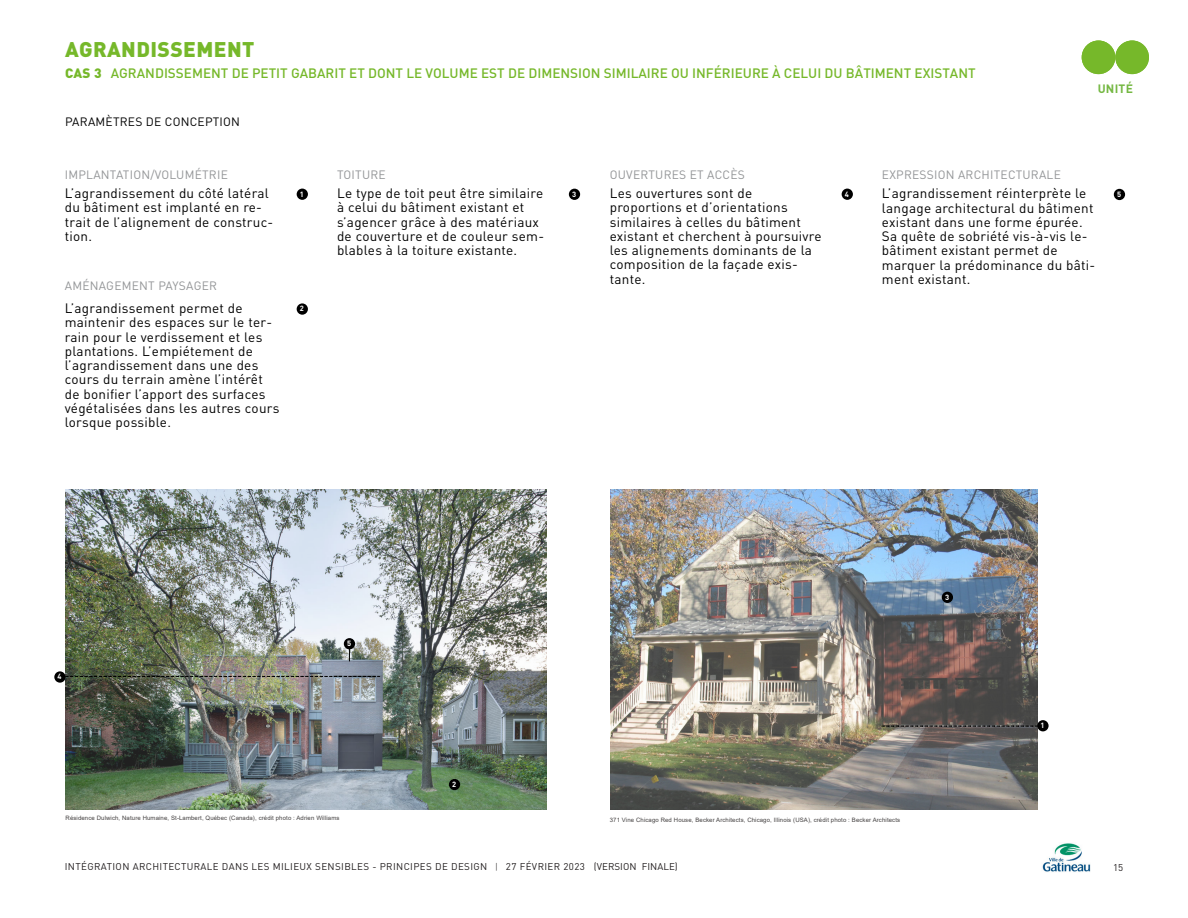
<style>
.page{position:relative;width:1188px;height:918px;background:#fff}
.page>*{position:absolute;margin:0;border:0;box-sizing:border-box;transform-origin:0 0}
.t1{font:900 21px "DINOT";letter-spacing:.02em;color:#76b82a}
.t2{font:13.5px/14.2px "DINOT";letter-spacing:.02em;color:#000}
.t3{font:500 13.5px "DINOT";color:#76b82a}
.t4{font:900 13.5px "DINOT";color:#76b82a}
.t5{font:12px "DINOT";letter-spacing:.02em;color:#939597}
.t6{font:12px "DINOT";letter-spacing:.02em;color:#000}
.t7{font:700 12px "DINOT";letter-spacing:.02em;color:#75b843}
.t8{font:9.75px "DINOT";letter-spacing:.04em;color:#231f20}
.t9{font:700 7.5px "DINOT";color:#fff}
.t10{font:6px "Arial";letter-spacing:.02em;color:#444141}
.s1{font-weight:300;font-size:9px}
</style>
<div class="page">
<img style="left:1042px;top:843px;width:49px;height:29px">
<div style="left:607px;top:483px;width:450px;height:329px;background:#fff;opacity:.24"></div>
<div style="left:65px;top:489px;width:502px;height:321px;background:#fff;opacity:.13"></div>
<div style="left:1082px;top:40px;width:33px;height:34px;background:#76b82a;border-radius:50%"></div>
<div style="left:1115px;top:40px;width:34px;height:34px;background:#76b82a;border-radius:50%"></div>
<div style="left:297px;top:189px;width:11px;height:11px;background:#000;border-radius:50%"></div>
<div style="left:1037px;top:720px;width:12px;height:11px;background:#000;border-radius:50%"></div>
<div style="left:297px;top:303px;width:11px;height:12px;background:#000;border-radius:50%"></div>
<div style="left:449px;top:779px;width:11px;height:11px;background:#000;border-radius:50%"></div>
<div style="left:842px;top:189px;width:11px;height:11px;background:#000;border-radius:50%"></div>
<div style="left:54px;top:671px;width:12px;height:12px;background:#000;border-radius:50%"></div>
<div style="left:569px;top:189px;width:11px;height:11px;background:#000;border-radius:50%"></div>
<div style="left:942px;top:592px;width:11px;height:11px;background:#000;border-radius:50%"></div>
<div style="left:1114px;top:189px;width:11px;height:11px;background:#000;border-radius:50%"></div>
<div style="left:344px;top:638px;width:11px;height:11px;background:#000;border-radius:50%"></div>
<svg style="left:349px;top:649px;width:1px;height:12px"></svg>
<svg style="left:882px;top:726px;width:156px;height:1px"></svg>
<svg style="left:66px;top:676px;width:314px;height:1px"></svg>
<h1 class="t1" style="left:65px;top:41px;width:191px">AGRANDISSEMENT</h1>
<p class="t3" style="left:111px;top:67px;width:866px">AGRANDISSEMENT DE PETIT GABARIT ET DONT LE VOLUME EST DE DIMENSION SIMILAIRE OU INFÉRIEURE À CELUI DU BÂTIMENT EXISTANT</p>
<p class="t4" style="left:65px;top:67px;width:38px">CAS 3</p>
<p class="t6" style="left:65px;top:117px;width:176px">PARAMÈTRES DE CONCEPTION</p>
<p class="t7" style="left:1098px;top:84px;width:37px">UNITÉ</p>
<p class="t5" style="left:65px;top:170px;width:165px">IMPLANTATION/VOLUMÉTRIE</p>
<p class="t5" style="left:337px;top:170px;width:50px">TOITURE</p>
<p class="t2" style="left:65px;top:187px;width:210px">L’agrandissement du côté latéral du bâtiment est implanté en re&shy;trait de l’alignement de construc&shy;tion.</p>
<p class="t9" style="left:300px;top:191px;width:6px">1</p>
<p class="t5" style="left:65px;top:281px;width:154px">AMÉNAGEMENT PAYSAGER</p>
<p class="t2" style="left:65px;top:302px;width:216px">L’agrandissement permet de maintenir des espaces sur le ter&shy;rain pour le verdissement et les plantations. L’empiétement de l’agrandissement dans une des cours du terrain amène l’intérêt de bonifier l’apport des surfaces végétalisées dans les autres cours lorsque possible.</p>
<p class="t9" style="left:300px;top:306px;width:6px">2</p>
<p class="t2" style="left:337px;top:188px;width:209px">Le type de toit peut être similaire à celui du bâtiment existant et s’agencer grâce à des matériaux de couverture et de couleur sem&shy;blables à la toiture existante.</p>
<p class="t9" style="left:572px;top:191px;width:6px">3</p>
<p class="t5" style="left:610px;top:170px;width:137px">OUVERTURES ET ACCÈS</p>
<p class="t5" style="left:882px;top:170px;width:180px">EXPRESSION ARCHITECTURALE</p>
<p class="t2" style="left:882px;top:188px;width:215px">L’agrandissement réinterprète le langage architectural du bâtiment existant dans une forme épurée.<br>Sa quête de sobriété vis-à-vis le&shy;bâtiment existant permet de marquer la prédominance du bâti&shy;ment existant.</p>
<p class="t2" style="left:610px;top:188px;width:213px">Les ouvertures sont de proportions et d’orientations similaires à celles du bâtiment existant et cherchent à poursuivre les alignements dominants de la composition de la façade exis&shy;tante.</p>
<p class="t9" style="left:845px;top:191px;width:6px">4</p>
<p class="t9" style="left:1117px;top:191px;width:6px">5</p>
<p class="t9" style="left:58px;top:674px;width:6px">4</p>
<p class="t9" style="left:347px;top:640px;width:6px">5</p>
<p class="t9" style="left:452px;top:781px;width:6px">2</p>
<p class="t10" style="left:66px;top:816px;width:275px">Résidence Dulwich, Nature Humaine, St-Lambert, Québec (Canada), crédit photo : Adrien Williams</p>
<p class="t10" style="left:610px;top:817px;width:292px">371 Vine Chicago Red House, Becker Architects, Chicago, Illinois (USA), crédit photo : Becker Architects</p>
<p class="t9" style="left:945px;top:594px;width:6px">3</p>
<p class="t9" style="left:1041px;top:722px;width:6px">1</p>
<p class="t8" style="left:65px;top:863px;width:614px">INTÉGRATION ARCHITECTURALE DANS LES MILIEUX SENSIBLES - PRINCIPES DE DESIGN <span class="s1">|</span> 27 FÉVRIER 2023 (VERSION FINALE)</p>
<p class="t8" style="left:1113px;top:863px;width:12px">15</p>
</div>
